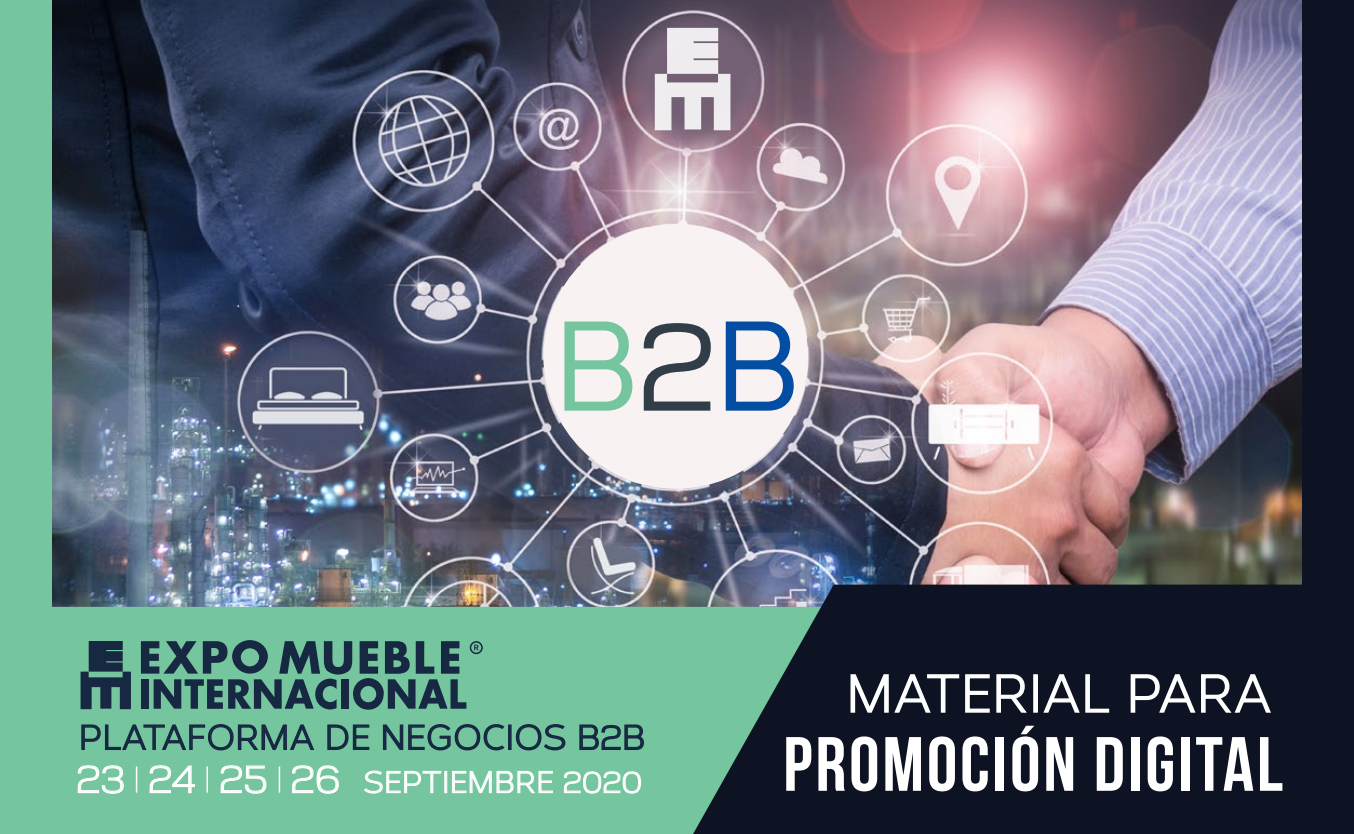
<style>
.page{position:relative;width:1354px;height:834px;background:#fff}
.page>*{position:absolute;margin:0;border:0;box-sizing:border-box;transform-origin:0 0}
.t1{font:123px "Corbert";color:#75c69f}
.t2{font:700 76.65px "Bebas Neue";letter-spacing:.035em;color:#fff}
.t3{font:52.8px "Corbert";color:#fff}
.t4{font:34.35px "Corbert";color:#172842}
.t5{font:30.15px "Corbert";color:#fff}
.s1{color:#313e48}
.s2{color:#034ea2}
.s3{font-size:39px}
</style>
<div class="page">
<div style="left:1290px;top:0;width:64px;height:650px;background:#0d1322"></div>
<div style="left:0;top:0;width:52px;height:606px;background:#75c69f"></div>
<img style="left:52px;top:0;width:1249px;height:606px">
<div style="left:543px;top:224px;width:265px;height:265px;background:#f8f2f3;border-radius:50%"></div>
<svg style="left:564px;top:321px;width:69px;height:90px"></svg>
<svg style="left:643px;top:323px;width:68px;height:88px"></svg>
<svg style="left:725px;top:321px;width:69px;height:90px"></svg>
<svg style="left:655px;top:28px;width:75px;height:102px;background:#c6bec7"></svg>
<div style="left:0;top:606px;width:682px;height:227px;background:#75c69f"></div>
<svg style="left:682px;top:584px;width:672px;height:249px;background:#1b2932"></svg>
<svg style="left:850px;top:673px;width:178px;height:40px;background:#424652"></svg>
<div style="left:1033px;top:674px;width:5px;height:38px;border:2px solid #fff"></div>
<svg style="left:1042px;top:673px;width:68px;height:40px;background:#363b48"></svg>
<svg style="left:1130px;top:673px;width:142px;height:40px;background:#404550"></svg>
<svg style="left:81px;top:722px;width:234px;height:29px;background:#5a9a85"></svg>
<svg style="left:327px;top:723px;width:43px;height:27px"></svg>
<svg style="left:382px;top:723px;width:124px;height:28px;background:#599783"></svg>
<div style="left:508px;top:724px;width:4px;height:25px;border:2px solid #172842"></div>
<svg style="left:515px;top:723px;width:51px;height:28px"></svg>
<svg style="left:579px;top:723px;width:66px;height:27px;background:#4f877a"></svg>
<svg style="left:77px;top:764px;width:47px;height:30px"></svg>
<svg style="left:149px;top:764px;width:47px;height:29px"></svg>
<svg style="left:220px;top:764px;width:47px;height:30px"></svg>
<svg style="left:291px;top:764px;width:48px;height:30px"></svg>
<svg style="left:363px;top:769px;width:79px;height:25px;background:#95d3b5"></svg>
<div style="left:444px;top:770px;width:3px;height:23px;border:1px solid #fff"></div>
<svg style="left:451px;top:769px;width:102px;height:24px;background:#9ed7bc"></svg>
<svg style="left:563px;top:770px;width:79px;height:24px;background:#9bd5b9"></svg>
<svg style="left:136px;top:766px;width:1px;height:26px"></svg>
<hr style="left:206px;top:766px;width:2px;height:26px;background:#fff">
<svg style="left:279px;top:766px;width:1px;height:26px"></svg>
<svg style="left:81px;top:641px;width:50px;height:68px;background:#355b60"></svg>
<svg style="left:141px;top:640px;width:342px;height:69px;background:#487b72"></svg>
<h1 class="t1" style="left:554px;top:278px;width:248px">B<span class="s1">2</span><span class="s2">B</span></h1>
<h3 class="t3" style="left:846px;top:655px;width:427px">MATERIAL PARA</h3>
<p class="t4" style="left:79px;top:712px;width:568px">PLATAFORMA DE NEGOCIOS B2B</p>
<p class="t5" style="left:76px;top:760px;width:567px"><span class="s3">23 24 25 26</span> SEPTIEMBRE 2020</p>
<h2 class="t2" style="left:783px;top:722px;width:501px">PROMOCIÓN DIGITAL</h2>
</div>
